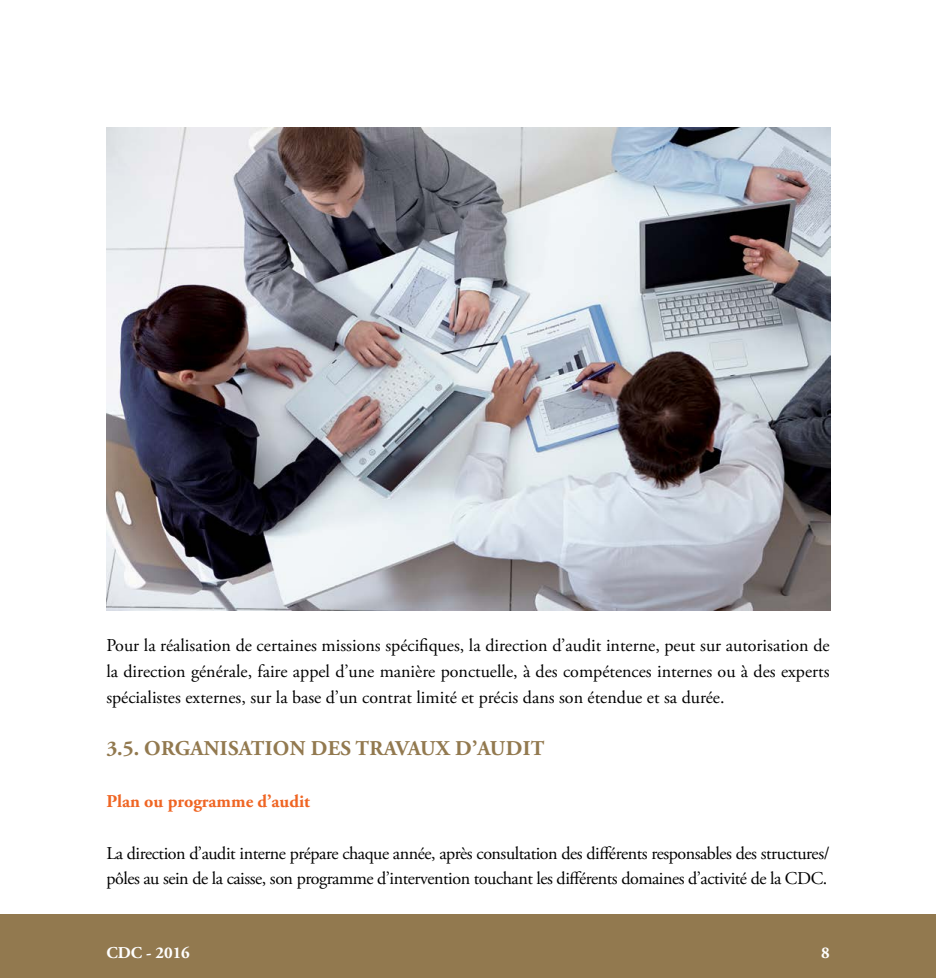
<style>
.page{position:relative;width:936px;height:978px;background:#fff}
.page>*{position:absolute;margin:0;border:0;box-sizing:border-box;transform-origin:0 0}
.t1{font:700 21px "Adobe Garamond Pro";letter-spacing:.015em;color:#92794f}
.t2{font:18px/26px "Adobe Garamond Pro";letter-spacing:-.025em;color:#000;text-align:justify}
.t3{font:700 18px "Adobe Garamond Pro";color:#ef6523}
.t4{font:700 16.5px "Adobe Garamond Pro";color:#fff}
</style>
<div class="page">
<div style="left:0;top:914px;width:935px;height:64px;background:#92794f"></div>
<img style="left:106px;top:128px;width:724px;height:482px">
<p class="t2" style="left:106px;top:633px;width:724px">Pour la réalisation de certaines missions spécifiques, la direction d’audit interne, peut sur autorisation de la direction générale, faire appel d’une manière ponctuelle, à des compétences internes ou à des experts spécialistes externes, sur la base d’un contrat limité et précis dans son étendue et sa durée.</p>
<p class="t1" style="left:106px;top:736px;width:125px">3.5. ORGANISATI</p>
<p class="t1" style="left:273px;top:736px;width:52px">ON DES</p>
<p class="t1" style="left:355px;top:736px;width:137px">TRAVAUX D’AUDIT</p>
<p class="t3" style="left:106px;top:790px;width:205px">Plan ou programme d’audit</p>
<p class="t2" style="left:106px;top:840px;width:724px">La direction d’audit interne prépare chaque année, après consultation des différents responsables des structures/ pôles au sein de la caisse, son programme d’intervention touchant les différents domaines d’activité de la CDC.</p>
<p class="t4" style="left:106px;top:943px;width:85px">CDC - 2016</p>
<p class="t4" style="left:821px;top:943px;width:10px">8</p>
</div>
